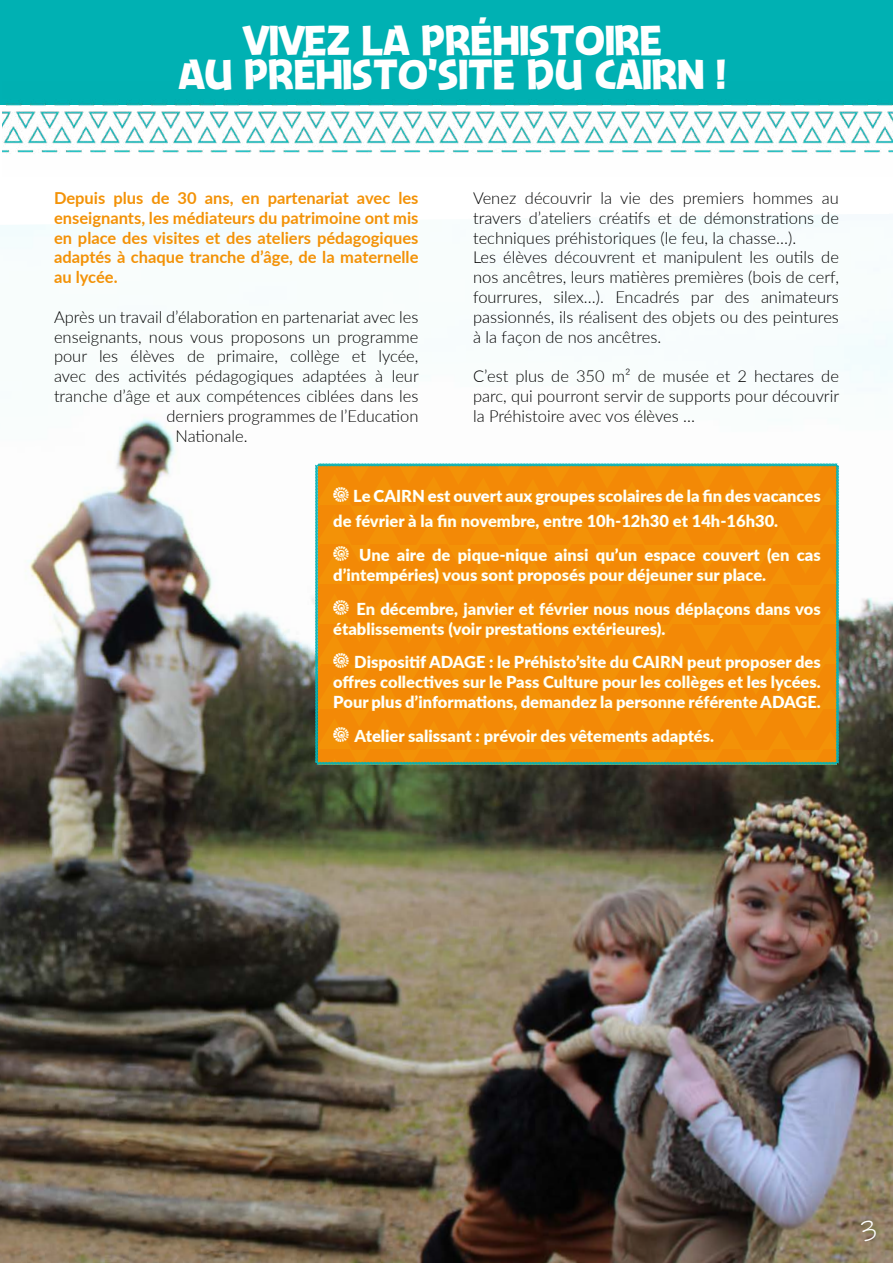
<style>
.page{position:relative;width:893px;height:1263px;background:#fff}
.page>*{position:absolute;margin:0;border:0;box-sizing:border-box;transform-origin:0 0}
.t1{font:42px/34.5px "Jengle Jungallery";color:#fff;text-align:center}
.t2{font:27px "Ink Free";color:#fff}
.t3{font:300 16.5px/19.8px "Lato";color:#000}
.t4{font:900 16.5px/19.8px "Lato";color:#fff}
.t5{font:700 16.5px/19.8px "Lato";color:#f39207;text-align:justify}
</style>
<div class="page">
<img style="left:0;top:215px;width:893px;height:1048px">
<div style="left:0;top:0;width:893px;height:105px;background:#00b1b3"></div>
<svg style="left:314px;top:463px;width:526px;height:302px;background:#52bab6"></svg>
<img style="left:2px;top:103px;width:891px;height:50px">
<svg style="left:318px;top:465px;width:518px;height:300px;background:#f08c08"></svg>
<h1 class="t1" style="left:179px;top:22px;width:548px">VIVEZ LA PRÉHISTOIRE<br>AU PRÉHISTO’SITE DU CAIRN !</h1>
<p class="t5" style="left:54px;top:187px;width:366px">Depuis plus de 30 ans, en partenariat avec les enseignants, les médiateurs du patrimoine ont mis en place des visites et des ateliers pédagogiques adaptés à chaque tranche d’âge, de la maternelle au lycée.</p>
<p class="t3" style="left:54px;top:306px;width:366px">Après un travail d’élaboration en partenariat avec les</p>
<p class="t3" style="left:54px;top:326px;width:366px">enseignants, nous vous proposons un programme</p>
<p class="t3" style="left:54px;top:346px;width:366px">pour les élèves de primaire, collège et lycée,</p>
<p class="t3" style="left:54px;top:366px;width:366px">avec des activités pédagogiques adaptées à leur</p>
<p class="t3" style="left:54px;top:385px;width:366px">tranche d’âge et aux compétences ciblées dans les</p>
<p class="t3" style="left:166px;top:405px;width:253px">derniers programmes de l’Education</p>
<p class="t3" style="left:175px;top:425px;width:74px">Nationale.</p>
<p class="t3" style="left:473px;top:187px;width:367px">Venez découvrir la vie des premiers hommes au travers d’ateliers créatifs et de démonstrations de techniques préhistoriques (le feu, la chasse…).<br>Les élèves découvrent et manipulent les outils de nos ancêtres, leurs matières premières (bois de cerf, fourrures, silex…). Encadrés par des animateurs passionnés, ils réalisent des objets ou des peintures à la façon de nos ancêtres.</p>
<p class="t3" style="left:473px;top:366px;width:368px;text-align:justify">C’est plus de 350 m² de musée et 2 hectares de parc, qui pourront servir de supports pour découvrir la Préhistoire avec vos élèves …</p>
<p class="t4" style="left:333px;top:483px;width:489px;line-height:25.2px;text-indent:20px">Le CAIRN est ouvert aux groupes scolaires de la fin des vacances de février à la fin novembre, entre 10h-12h30 et 14h-16h30.</p>
<p class="t4" style="left:333px;top:544px;width:489px;text-indent:26px">Une aire de pique-nique ainsi qu’un espace couvert (en cas d’intempéries) vous sont proposés pour déjeuner sur place.</p>
<p class="t4" style="left:333px;top:598px;width:489px;text-indent:23px">En décembre, janvier et février nous nous déplaçons dans vos établissements (voir prestations extérieures).</p>
<p class="t4" style="left:333px;top:651px;width:489px;text-align:justify;text-indent:21px">Dispositif ADAGE : le Préhisto’site du CAIRN peut proposer des offres collectives sur le Pass Culture pour les collèges et les lycées.<br>Pour plus d’informations, demandez la personne référente ADAGE.</p>
<p class="t4" style="left:355px;top:725px;width:361px">Atelier salissant : prévoir des vêtements adaptés.</p>
<h2 class="t2" style="left:859px;top:1211px;width:20px">3</h2>
</div>
